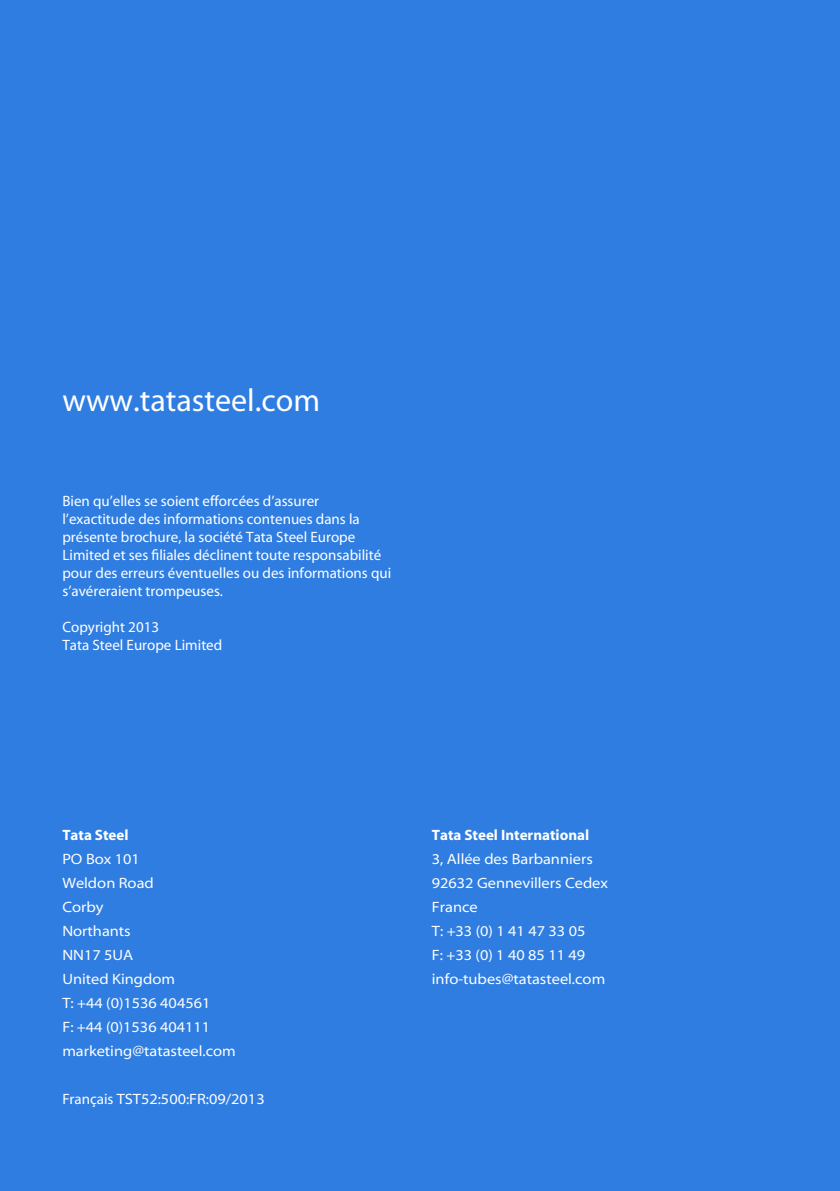
<style>
.page{position:relative;width:840px;height:1191px;background:#fff}
.page>*{position:absolute;margin:0;border:0;box-sizing:border-box;transform-origin:0 0}
.t1{font:32px "Myriad MM 400 600";color:#fff}
.t2{font:15px/18px "Myriad MM 400 600";color:#fff}
.t3{font:15px/24px "Myriad MM 400 700";color:#fff}
.t4{font:15px "Myriad MM 700 600";color:#fff}
.s1{font-family:"Myriad MM 400 600"}
</style>
<div class="page">
<div style="left:0;top:0;width:839px;height:1191px;background:#2f7de1"></div>
<h1 class="t1" style="left:62px;top:384px;width:259px">www.tatasteel.com</h1>
<p class="t2" style="left:62px;top:492px;width:330px">Bien qu’elles se soient efforcées d’assurer l’exactitude des informations contenues dans la présente brochure, la société Tata Steel Europe Limited et ses filiales déclinent toute responsabilité pour des erreurs éventuelles ou des informations qui s’avéreraient trompeuses.</p>
<p class="t2" style="left:62px;top:618px;width:161px">Copyright 2013<br>Tata Steel Europe Limited</p>
<p class="t4" style="left:62px;top:828px;width:68px">Tata Steel</p>
<p class="t3" style="left:62px;top:848px;width:175px">PO Box 101<br>Weldon Road<br>Corby<br>Northants<br>NN17 5UA<br>United Kingdom<br>T: +44 (0)1536 404561<br>F: +44 (0)1536 404111 marketing@tatasteel.com</p>
<p class="t3" style="left:62px;top:1088px;width:204px"><span class="s1">Français</span> TST52:500:FR:09/2013</p>
<p class="t4" style="left:431px;top:828px;width:159px">Tata Steel International</p>
<p class="t3" style="left:431px;top:848px;width:178px">3, Allée des Barbanniers<br>92632 Gennevillers Cedex<br>France<br>T: +33 (0) 1 41 47 33 05<br>F: +33 (0) 1 40 85 11 49 info-tubes@tatasteel.com</p>
</div>
